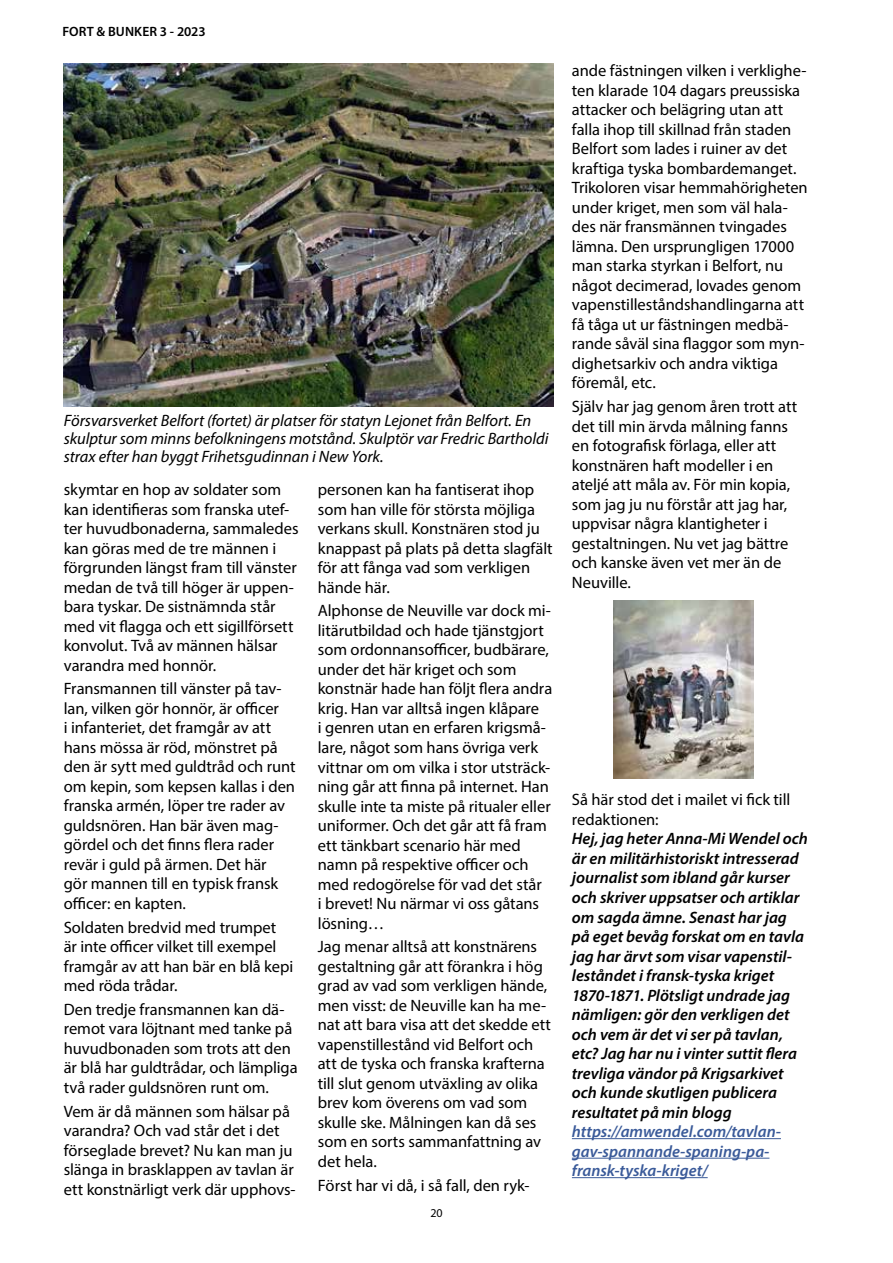
<style>
.page{position:relative;width:893px;height:1263px;background:#fff}
.page>*{position:absolute;margin:0;border:0;box-sizing:border-box;transform-origin:0 0}
.t1{font:16.5px/19.5px "Myriad Pro";letter-spacing:-.005em;color:#000}
.t2{font:italic 600 16.5px/19.5px "Myriad Pro";color:#000}
.t3{font:italic 16.5px/18px "Myriad Pro";letter-spacing:-.005em;color:#000}
.t4{font:italic 600 16.5px/19.5px "Myriad Pro";color:#3a5a99}
.t5{font:600 13.5px "Myriad Pro";letter-spacing:.01em;color:#000}
.t6{font:12px "Myriad Pro";color:#000}
</style>
<div class="page">
<hr style="left:572px;top:1138px;width:209px;height:1px;background:#3a5a99">
<hr style="left:572px;top:1158px;width:197px;height:1px;background:#3a5a99">
<hr style="left:572px;top:1177px;width:136px;height:1px;background:#3a5a99">
<img style="left:64px;top:64px;width:490px;height:342px">
<img style="left:613px;top:600px;width:141px;height:179px">
<p class="t5" style="left:62px;top:23px;width:145px">FORT &amp; BUNKER 3 - 2023</p>
<p class="t3" style="left:64px;top:411px;width:486px">Försvarsverket Belfort (fortet) är platser för statyn Lejonet från Belfort. En skulptur som minns befolkningens motstånd. Skulptör var Fredric Bartholdi strax efter han byggt Frihetsgudinnan i New York.</p>
<p class="t1" style="left:64px;top:479px;width:236px">skymtar en hop av soldater som kan identifieras som franska utef&shy;ter huvudbonaderna, sammaledes kan göras med de tre männen i förgrunden längst fram till vänster medan de två till höger är uppen&shy;bara tyskar. De sistnämnda står med vit flagga och ett sigillförsett konvolut. Två av männen hälsar varandra med honnör.</p>
<p class="t1" style="left:64px;top:679px;width:233px">Fransmannen till vänster på tav&shy;lan, vilken gör honnör, är officer<br>i infanteriet, det framgår av att hans mössa är röd, mönstret på den är sytt med guldtråd och runt om kepin, som kepsen kallas i den franska armén, löper tre rader av guldsnören. Han bär även mag&shy;gördel och det finns flera rader revär i guld på ärmen. Det här<br>gör mannen till en typisk fransk officer: en kapten.</p>
<p class="t1" style="left:64px;top:917px;width:231px">Soldaten bredvid med trumpet är inte officer vilket till exempel framgår av att han bär en blå kepi med röda trådar.</p>
<p class="t1" style="left:64px;top:999px;width:235px">Den tredje fransmannen kan dä&shy;remot vara löjtnant med tanke på huvudbonaden som trots att den är blå har guldtrådar, och lämpliga två rader guldsnören runt om.</p>
<p class="t1" style="left:64px;top:1101px;width:233px">Vem är då männen som hälsar på varandra? Och vad står det i det förseglade brevet? Nu kan man ju slänga in brasklappen av tavlan är ett konstnärligt verk där upphovs-</p>
<p class="t1" style="left:318px;top:480px;width:236px">personen kan ha fantiserat ihop som han ville för största möjliga verkans skull. Konstnären stod ju knappast på plats på detta slagfält för att fånga vad som verkligen hände här.</p>
<p class="t1" style="left:318px;top:601px;width:236px">Alphonse de Neuville var dock mi&shy;litärutbildad och hade tjänstgjort som ordonnansofficer, budbärare, under det här kriget och som konstnär hade han följt flera andra krig. Han var alltså ingen klåpare<br>i genren utan en erfaren krigsmå&shy;lare, något som hans övriga verk vittnar om om vilka i stor utsträck&shy;ning går att finna på internet. Han skulle inte ta miste på ritualer eller uniformer. Och det går att få fram ett tänkbart scenario här med namn på respektive officer och med redogörelse för vad det står<br>i brevet! Nu närmar vi oss gåtans lösning…</p>
<p class="t1" style="left:318px;top:937px;width:235px">Jag menar alltså att konstnärens gestaltning går att förankra i hög grad av vad som verkligen hände, men visst: de Neuville kan ha me&shy;nat att bara visa att det skedde ett vapenstillestånd vid Belfort och att de tyska och franska krafterna till slut genom utväxling av olika brev kom överens om vad som skulle ske. Målningen kan då ses som en sorts sammanfattning av det hela.</p>
<p class="t1" style="left:318px;top:1175px;width:213px">Först har vi då, i så fall, den ryk-</p>
<p class="t6" style="left:430px;top:1205px;width:14px">20</p>
<p class="t1" style="left:572px;top:61px;width:237px">ande fästningen vilken i verklighe&shy;ten klarade 104 dagars preussiska attacker och belägring utan att falla ihop till skillnad från staden<br>Belfort som lades i ruiner av det kraftiga tyska bombardemanget.<br>Trikoloren visar hemmahörigheten under kriget, men som väl hala&shy;des när fransmännen tvingades lämna. Den ursprungligen 17000 man starka styrkan i Belfort, nu något decimerad, lovades genom vapenstilleståndshandlingarna att få tåga ut ur fästningen medbä&shy;rande såväl sina flaggor som myn&shy;dighetsarkiv och andra viktiga föremål, etc.</p>
<p class="t1" style="left:572px;top:396px;width:227px">Själv har jag genom åren trott att det till min ärvda målning fanns en fotografisk förlaga, eller att konstnären haft modeller i en ateljé att måla av. För min kopia, som jag ju nu förstår att jag har, uppvisar några klantigheter i gestaltningen. Nu vet jag bättre och kanske även vet mer än de<br>Neuville.</p>
<p class="t1" style="left:572px;top:790px;width:220px">Så här stod det i mailet vi fick till redaktionen:</p>
<p class="t2" style="left:572px;top:829px;width:238px">Hej, jag heter Anna-Mi Wendel och är en militärhistoriskt intresserad journalist som ibland går kurser och skriver uppsatser och artiklar om sagda ämne. Senast har jag på eget bevåg forskat om en tavla jag har ärvt som visar vapenstil&shy;leståndet i fransk-tyska kriget<br>1870-1871. Plötsligt undrade jag nämligen: gör den verkligen det och vem är det vi ser på tavlan, etc? Jag har nu i vinter suttit flera trevliga vändor på Krigsarkivet och kunde skutligen publicera resultatet på min blogg</p>
<p class="t4" style="left:572px;top:1121px;width:211px">https://amwendel.com/tavlan&shy;gav-spannande-spaning-pa&shy;fransk-tyska-kriget/</p>
</div>
